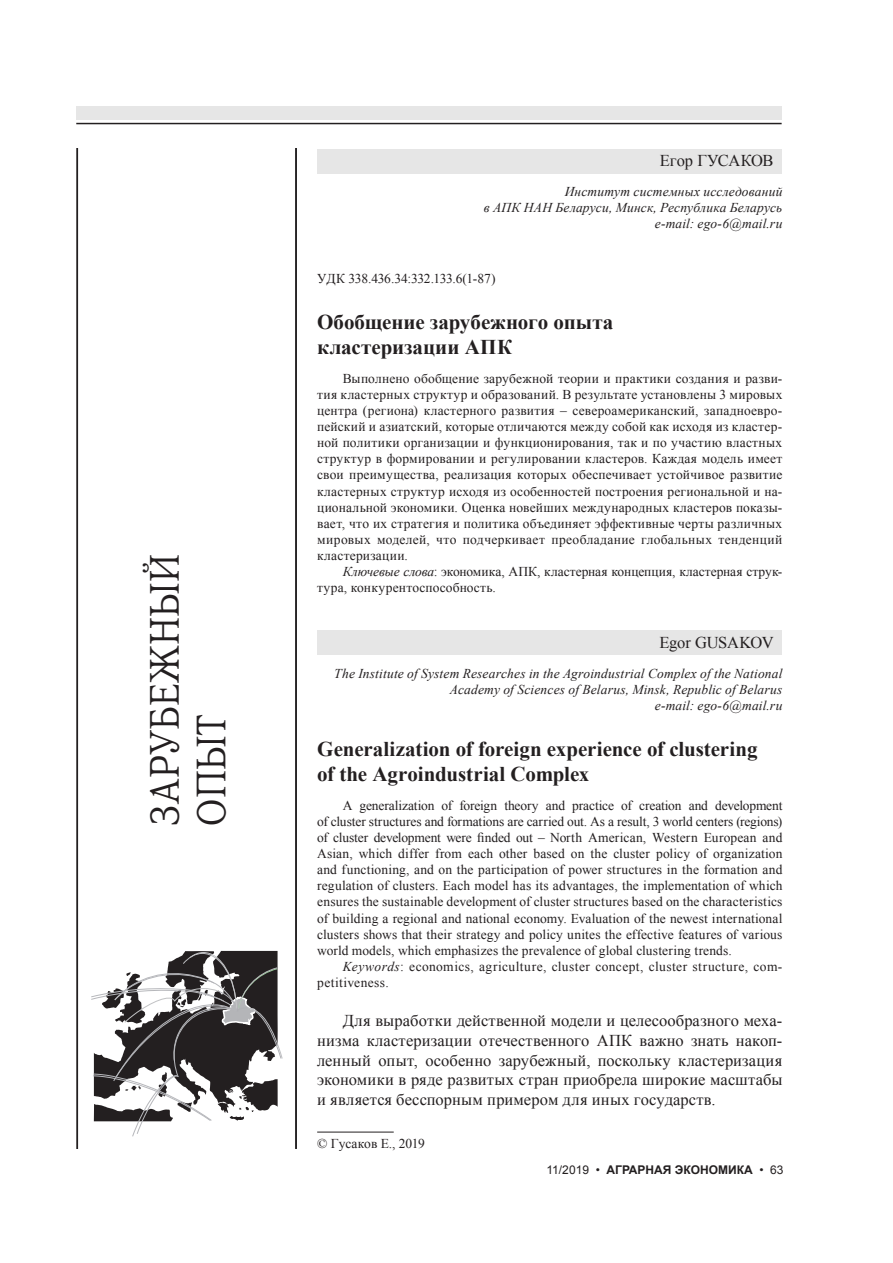
<style>
.page{position:relative;width:893px;height:1263px;background:#fff}
.page>*{position:absolute;margin:0;border:0;box-sizing:border-box;transform-origin:0 0}
.t1{font:39px/46.8px "Quant Antiqua Plain";color:#231f20;scale:.9 1}
.t2{font:700 21px/25px "Times New Roman";letter-spacing:-.005em;color:#231f20}
.t3{font:16.5px/19.6px "Times New Roman";letter-spacing:.005em;color:#231f20;text-align:justify}
.t4{font:13.5px/16px "Times New Roman";letter-spacing:.015em;color:#231f20;text-align:justify}
.t5{font:italic 13.5px/16px "Times New Roman";letter-spacing:.01em;color:#231f20;text-align:right}
.t6{font:13.5px/16px "Times New Roman";letter-spacing:.04em;color:#231f20}
.t7{font:13.5px "Times New Roman";letter-spacing:-.03em;color:#231f20}
.t8{font:700 12px "Arial";color:#231f20}
.s1{font-style:italic}
.s2{font-weight:400}
</style>
<div class="page">
<div style="left:76px;top:106px;width:706px;height:13px;background:#e6e6e6"></div>
<hr style="left:76px;top:123px;width:706px;height:1px;background:#231f20">
<hr style="left:77px;top:149px;width:1px;height:999px;background:#231f20">
<hr style="left:295px;top:149px;width:2px;height:999px;background:#231f20">
<svg style="left:91px;top:951px;width:191px;height:186px"></svg>
<div style="left:317px;top:149px;width:465px;height:25px;background:#e6e6e6"></div>
<div style="left:317px;top:630px;width:465px;height:25px;background:#e6e6e6"></div>
<hr style="left:317px;top:1132px;width:77px;height:1px;background:#231f20">
<h1 class="t1" style="left:142px;top:825px;width:303px;rotate:-90deg">ЗАРУБЕЖНЫЙ<br>ОПЫТ</h1>
<p class="t3" style="left:660px;top:151px;width:50px">Егор ГУСАКОВ</p>
<p class="t5" style="left:484px;top:183px;width:300px">Институт системных исследований<br>в АПК НАН Беларуси, Минск, Республика Беларусь e-mail: ego-6@mail.ru</p>
<p class="t7" style="left:317px;top:269px;width:180px">УДК 338.436.34:332.133.6(1-87)</p>
<h2 class="t2" style="left:317px;top:309px;width:298px">Обобщение зарубежного опыта кластеризации АПК<sup>6</sup></h2>
<p class="t4" style="left:317px;top:370px;width:467px;text-indent:26px">Выполнено обобщение зарубежной теории и практики создания и разви&shy;тия кластерных структур и образований. В результате установлены 3 мировых центра (региона) кластерного развития – североамериканский, западноевро&shy;пейский и азиатский, которые отличаются между собой как исходя из кластер&shy;ной политики организации и функционирования, так и по участию властных структур в формировании и регулировании кластеров. Каждая модель имеет свои преимущества, реализация которых обеспечивает устойчивое развитие кластерных структур исходя из особенностей построения региональной и на&shy;циональной экономики. Оценка новейших международных кластеров показы&shy;вает, что их стратегия и политика объединяет эффективные черты различных мировых моделей, что подчеркивает преобладание глобальных тенденций кластеризации.</p>
<p class="t4" style="left:317px;top:563px;width:467px;text-indent:26px"><span class="s1">Ключевые слова</span>: экономика, АПК, кластерная концепция, кластерная струк&shy;тура, конкурентоспособность.</p>
<p class="t3" style="left:659px;top:632px;width:48px">Egor GUSA</p>
<p class="t3" style="left:739px;top:632px;width:36px">KOV</p>
<p class="t5" style="left:334px;top:665px;width:450px">The Institute of System Researches in the Agroindustrial Complex of the National<br>Academy of Sciences of Belarus, Minsk, Republic of Belarus<br>e-mail: ego-6@mail.ru</p>
<h2 class="t2" style="left:317px;top:736px;width:442px">Generalization of foreign experience of clustering of the Agroindustrial Complex</h2>
<p class="t4" style="left:317px;top:797px;width:467px;text-indent:26px">A generalization of foreign theory and practice of creation and development of cluster structures and formations are carried out. As a result, 3 world centers (regions) of cluster development were finded out – North American, Western European and Asian, which differ from each other based on the cluster policy of organization and functioning, and on the participation of power structures in the formation and regulation of clusters. Each model has its advantages, the implementation of which ensures the sustainable development of cluster structures based on the characteristics of building a regional and national economy. Evaluation of the newest international clusters shows that their strategy and policy unites the effective features of various world models, which emphasizes the prevalence of global clustering trends.</p>
<p class="t6" style="left:317px;top:958px;width:467px;text-indent:26px"><span class="s1">Keywords</span>: economics, agriculture, cluster concept, cluster structure, com&shy;petitiveness.</p>
<p class="t3" style="left:317px;top:1011px;width:467px;text-indent:26px">Для выработки действенной модели и целесообразного меха&shy;низма кластеризации отечественного АПК важно знать накоп&shy;ленный опыт, особенно зарубежный, поскольку кластеризация экономики в ряде развитых стран приобрела широкие масштабы и является бесспорным примером для иных государств.</p>
<p class="t4" style="left:317px;top:1135px;width:109px">© Гусаков Е., 2019</p>
<p class="t8" style="left:546px;top:1162px;width:239px"><span class="s2">11/2019 •</span> АГРАРНАЯ ЭКОНОМИКА <span class="s2">• 63</span></p>
</div>
